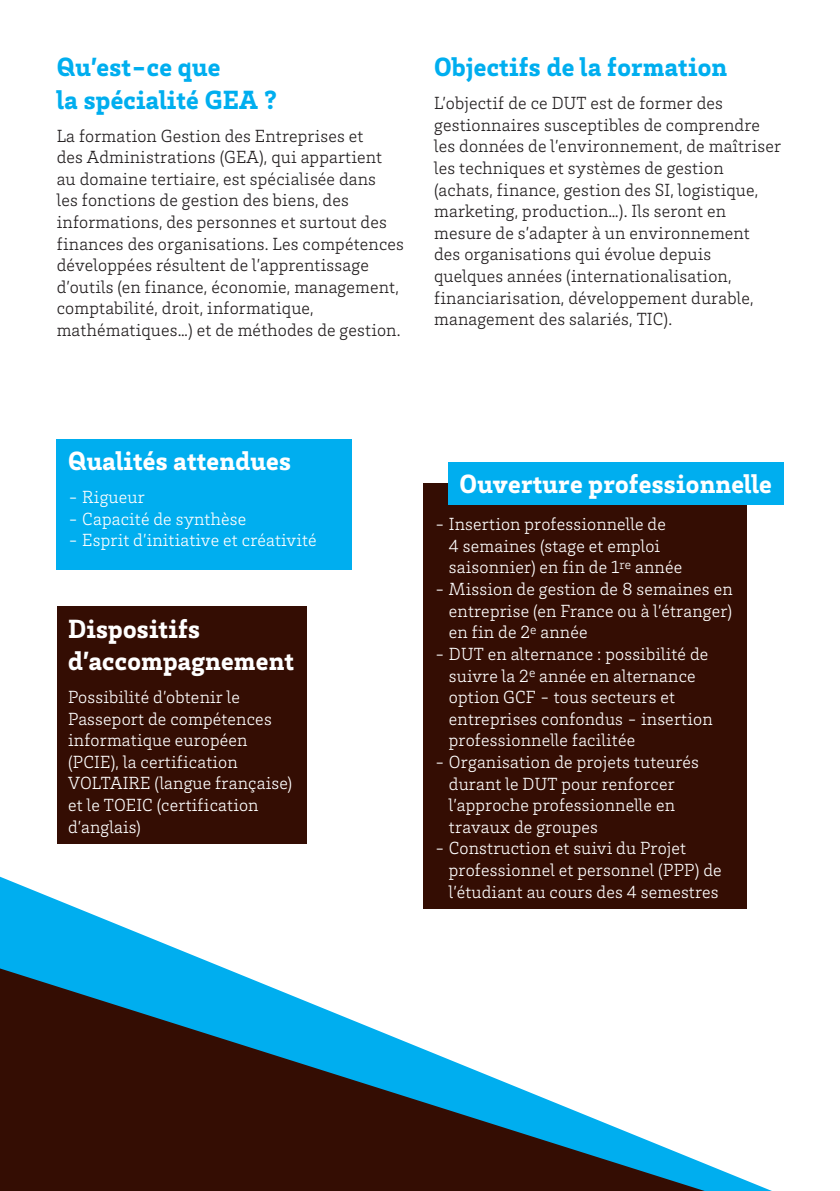
<style>
.page{position:relative;width:840px;height:1191px;background:#fff}
.page>*{position:absolute;margin:0;border:0;box-sizing:border-box;transform-origin:0 0}
._01_Titre_Blanc_13_5{font:900 27px/32.4px "Brix Slab";letter-spacing:.01em;color:#fff}
._01_Titre_Bleu_13_5{font:900 27px/32.4px "Brix Slab";letter-spacing:.01em;color:#00aeef}
._10_TEXTE_Light_9{font:300 18px/21.6px "Brix Slab";letter-spacing:.01em;color:#231f20}
.TEXTE_Encadré_Blanc{font:300 18px/21.6px "Brix Slab";letter-spacing:.01em;color:#fff}
</style>
<div class="page">
<div style="left:57px;top:607px;width:249px;height:237px;background:#340d03"></div>
<div style="left:57px;top:439px;width:294px;height:131px;background:#00aeef"></div>
<div style="left:423px;top:483px;width:323px;height:426px;background:#340d03"></div>
<div style="left:448px;top:462px;width:334px;height:42px;background:#00aeef"></div>
<svg style="left:0;top:876px;width:771px;height:315px"></svg>
<p class="_01_Titre_Bleu_13_5" style="left:57px;top:50px;width:221px">Qu’est-ce que<br>la spécialité GEA ?</p>
<p class="_10_TEXTE_Light_9" style="left:57px;top:124px;width:348px">La formation Gestion des Entreprises et<br>des Administrations (GEA), qui appartient au domaine tertiaire, est spécialisée dans<br>les fonctions de gestion des biens, des informations, des personnes et surtout des finances des organisations. Les compétences développées résultent de l’apprentissage d’outils (en finance, économie, management, comptabilité, droit, informatique, mathématiques…) et de méthodes de gestion.</p>
<p class="_01_Titre_Bleu_13_5" style="left:434px;top:50px;width:294px">Objectifs de la formation</p>
<p class="_10_TEXTE_Light_9" style="left:434px;top:92px;width:348px">L’objectif de ce DUT est de former des gestionnaires susceptibles de comprendre les données de l’environnement, de maîtriser les techniques et systèmes de gestion (achats, finance, gestion des SI, logistique, marketing, production…). Ils seront en mesure de s’adapter à un environnement<br>des organisations qui évolue depuis quelques années (internationalisation, financiarisation, développement durable, management des salariés, TIC).</p>
<p class="_01_Titre_Blanc_13_5" style="left:68px;top:444px;width:224px">Qualités attendues</p>
<p class="TEXTE_Encadré_Blanc" style="left:68px;top:486px;width:78px">- Rigueur</p>
<p class="TEXTE_Encadré_Blanc" style="left:68px;top:507px;width:180px">- Capacité de synthèse</p>
<p class="TEXTE_Encadré_Blanc" style="left:68px;top:529px;width:250px">- Esprit d’initiative et créativité</p>
<p class="_01_Titre_Blanc_13_5" style="left:68px;top:611px;width:227px">Dispositifs d’accompagnement</p>
<p class="TEXTE_Encadré_Blanc" style="left:68px;top:685px;width:225px">Possibilité d’obtenir le<br>Passeport de compétences informatique européen (PCIE), la certification<br>VOLTAIRE (langue française) et le TOEIC (certification d’anglais)</p>
<p class="_01_Titre_Blanc_13_5" style="left:459px;top:466px;width:314px">Ouverture professionnelle</p>
<p class="TEXTE_Encadré_Blanc" style="left:448px;top:513px;width:235px;text-indent:-14px">- Insertion professionnelle de<br>4 semaines (stage et emploi saisonnier) en fin de 1<sup>re</sup> année</p>
<p class="TEXTE_Encadré_Blanc" style="left:448px;top:577px;width:285px;text-align:justify;text-indent:-14px">- Mission de gestion de 8 semaines en entreprise (en France ou à l’étranger) en fin de 2<sup>e</sup> année</p>
<p class="TEXTE_Encadré_Blanc" style="left:448px;top:642px;width:265px;text-indent:-14px">- DUT en alternance : possibilité de suivre la 2<sup>e</sup> année en alternance option GCF - tous secteurs et entreprises confondus - insertion professionnelle facilitée</p>
<p class="TEXTE_Encadré_Blanc" style="left:448px;top:750px;width:251px;text-indent:-14px">- Organisation de projets tuteurés durant le DUT pour renforcer l’approche professionnelle en travaux de groupes</p>
<p class="TEXTE_Encadré_Blanc" style="left:448px;top:837px;width:274px;text-indent:-14px">- Construction et suivi du Projet professionnel et personnel (PPP) de l’étudiant au cours des 4 semestres</p>
</div>
